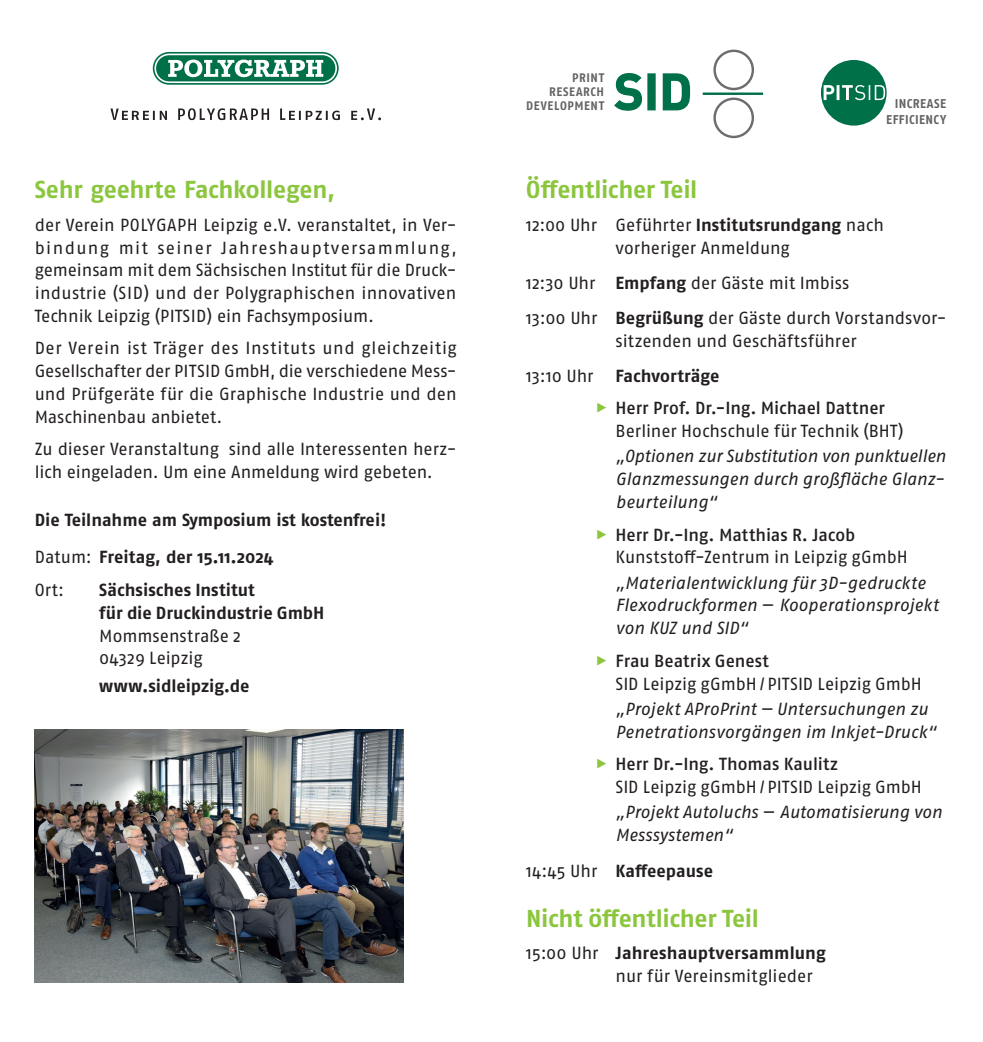
<style>
.page{position:relative;width:983px;height:1042px;background:#fff}
.page>*{position:absolute;margin:0;border:0;box-sizing:border-box;transform-origin:0 0}
.t1{font:700 24.5px "Fago Pro";letter-spacing:-.015em;color:#8bc63e}
.t2{font:17.5px/22.8px "Fago Pro";letter-spacing:-.005em;color:#231f20}
.t3{font:italic 17.5px/22.8px "Fago Pro";color:#231f20}
.t4{font:700 17.5px/37.6px "Fago Pro";color:#231f20}
.t5{font:500 17.5px/32.7px "Fago Pro";letter-spacing:-.005em;color:#231f20}
.t6{font:700 12.78px/16.4px "Fago Pro";letter-spacing:.035em;color:#636366;text-align:right;scale:.95 1}
.t7{font:700 12.42px/14px "Fago Pro";letter-spacing:.055em;color:#636366;text-align:right;scale:.95 1}
.s1{font-weight:400}
.s2{font-weight:700}
.s3{font-weight:400;color:#8bc63e}
.s4{color:#8bc63e}
.s5{font-weight:500}
.s6{font-style:normal}
</style>
<div class="page">
<svg style="left:153px;top:52px;width:185px;height:33px;background:#157b58"></svg>
<div style="left:154px;top:54px;width:183px;height:29px;border:2px solid #fff;border-radius:14px"></div>
<svg style="left:168px;top:60px;width:155px;height:17px"></svg>
<svg style="left:110px;top:108px;width:271px;height:12px"></svg>
<img style="left:35px;top:729px;width:368px;height:253px">
<svg style="left:614px;top:73px;width:77px;height:38px"></svg>
<hr style="left:702px;top:92px;width:60px;height:3px;background:#007049">
<div style="left:713px;top:50px;width:40px;height:40px;border:2px solid #6c6d70;border-radius:50%"></div>
<div style="left:713px;top:98px;width:40px;height:40px;border:2px solid #6c6d70;border-radius:50%"></div>
<div style="left:820px;top:60px;width:66px;height:66px;background:#007049;border-radius:50%"></div>
<svg style="left:823px;top:85px;width:61px;height:15px"></svg>
<h1 class="t1" style="left:35px;top:175px;width:302px">Sehr geehrte Fachkollegen,</h1>
<p class="t2" style="left:35px;top:213px;width:423px;text-align:justify">der Verein POLYGAPH Leipzig e. V. veranstaltet, in Ver&shy;bindung mit seiner Jahreshauptversammlung, gemeinsam mit dem Sächsischen Institut für die Druck&shy;industrie (SID) und der Polygraphischen innovativen Technik Leipzig (PITSID) ein Fachsymposium.</p>
<p class="t2" style="left:35px;top:337px;width:423px;text-align:justify">Der Verein ist Träger des Instituts und gleichzeitig Gesellschafter der PITSID GmbH, die verschiedene Mess&shy;und Prüfgeräte für die Graphische Industrie und den Maschinenbau anbietet.</p>
<p class="t2" style="left:35px;top:438px;width:423px">Zu dieser Veranstaltung sind alle Interessenten herz&shy;lich eingeladen. Um eine Anmeldung wird gebeten.</p>
<p class="t4" style="left:35px;top:501px;width:353px">Die Teilnahme am Symposium ist kostenfrei!<br><span class="s1">Datum:</span> Freitag, der 15.11.2024</p>
<p class="t2" style="left:35px;top:578px;width:31px">Ort:</p>
<p class="t4" style="left:99px;top:578px;width:226px;line-height:22.8px">Sächsisches Institut<br>für die Druckindustrie GmbH</p>
<p class="t2" style="left:99px;top:624px;width:143px">Mommsenstraße 2<br>04329 Leipzig</p>
<p class="t4" style="left:99px;top:667px;width:152px">www.sidleipzig.de</p>
<p class="t7" style="left:526px;top:71px;width:84px">PRINT<br>RESEARCH<br>DEVELOPMENT</p>
<p class="t6" style="left:886px;top:95px;width:65px">INCREASE<br>EFFICIENCY</p>
<h1 class="t1" style="left:526px;top:175px;width:172px">Öffentlicher Teil</h1>
<p class="t2" style="left:526px;top:213px;width:359px;text-align:center">12:00 Uhr Geführter <span class="s2">Institutsrundgang</span> nach vorheriger Anmeldung</p>
<p class="t2" style="left:526px;top:265px;width:422px;line-height:35.2px">12:30 Uhr <span class="s2">Empfang</span> der Gäste mit Imbiss<br>13:00 Uhr <span class="s2">Begrüßung</span> der Gäste durch Vorstandsvor-</p>
<p class="t2" style="left:615px;top:329px;width:243px">sitzenden und Geschäftsführer</p>
<p class="t2" style="left:526px;top:364px;width:69px">13:10 Uhr</p>
<p class="t5" style="left:595px;top:359px;width:291px;text-indent:20px"><span class="s2">Fachvorträge<br></span><span class="s3">▶</span> Herr Prof. Dr.-Ing. Michael Dattner</p>
<p class="t2" style="left:615px;top:420px;width:289px">Berliner Hochschule für Technik (BHT)</p>
<p class="t3" style="left:615px;top:445px;width:332px;text-align:justify">„Optionen zur Substitution von punktuellen Glanzmessungen durch großfläche Glanz&shy;beurteilung“</p>
<p class="t2" style="left:615px;top:523px;width:294px;text-indent:-20px"><span class="s4">▶</span> <span class="s5">Herr Dr.-Ing. Matthias R. Jacob<br></span>Kunststoff-Zentrum in Leipzig gGmbH</p>
<p class="t3" style="left:615px;top:571px;width:324px">„Materialentwicklung für 3D-gedruckte<br>Flexodruckformen <span class="s6">—</span> Kooperationsprojekt von KUZ und SID“</p>
<p class="t2" style="left:615px;top:649px;width:308px;text-indent:-20px"><span class="s4">▶</span> <span class="s5">Frau Beatrix Genest<br></span>SID Leipzig gGmbH / PITSID Leipzig GmbH</p>
<p class="t3" style="left:615px;top:697px;width:322px">„Projekt AProPrint <span class="s6">—</span> Untersuchungen zu<br>Penetrationsvorgängen im Inkjet-Druck“</p>
<p class="t2" style="left:615px;top:753px;width:308px;text-indent:-20px"><span class="s4">▶</span> <span class="s5">Herr Dr.-Ing. Thomas Kaulitz<br></span>SID Leipzig gGmbH / PITSID Leipzig GmbH</p>
<p class="t3" style="left:615px;top:801px;width:328px">„Projekt Autoluchs <span class="s6">—</span> Automatisierung von<br>Messsystemen“</p>
<p class="t4" style="left:526px;top:852px;width:188px"><span class="s1">14:45 Uhr</span> Kaffeepause</p>
<h1 class="t1" style="left:526px;top:903px;width:234px">Nicht öffentlicher Teil</h1>
<p class="t2" style="left:615px;top:942px;width:212px;text-indent:-89px">15:00 Uhr <span class="s2">Jahreshauptversammlung </span>nur für Vereinsmitglieder</p>
</div>
